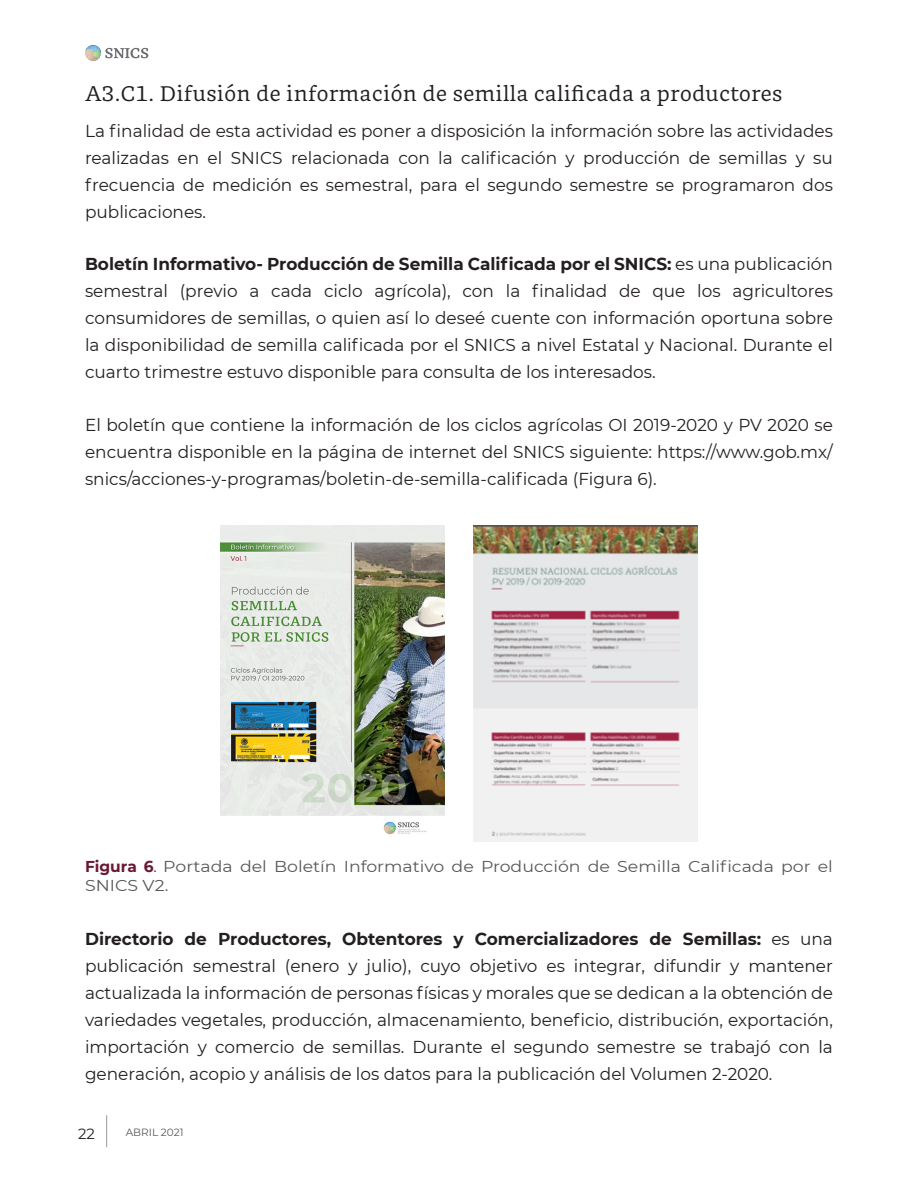
<style>
.page{position:relative;width:918px;height:1188px;background:#fff}
.page>*{position:absolute;margin:0;border:0;box-sizing:border-box;transform-origin:0 0}
.sub_title_3{font:21px "GMX";color:#231f20}
.body_text{font:17.25px/27px "Montserrat";color:#231f20;text-align:justify}
.Figure_Text{font:15.75px/18.9px "Montserrat";color:#57585a;scale:1.1 1}
.t1{font:14.85px "Montserrat";color:#231f20}
.t2{font:10.5px "Montserrat";color:#57585a}
.s1{font-weight:700}
.s2{font-weight:700;color:#691932}
.s3{color:#691932}
</style>
<div class="page">
<hr style="left:106px;top:1115px;width:1px;height:32px;background:#99989b">
<svg style="left:85px;top:45px;width:63px;height:16px"></svg>
<img style="left:221px;top:525px;width:223px;height:310px">
<img style="left:473px;top:525px;width:224px;height:316px">
<p class="sub_title_3" style="left:85px;top:81px;width:699px">A3.C1. Difusión de información de semilla calificada a productores</p>
<p class="body_text" style="left:85px;top:116px;width:749px">La finalidad de esta actividad es poner a disposición la información sobre las actividades realizadas en el SNICS relacionada con la calificación y producción de semillas y su frecuencia de medición es semestral, para el segundo semestre se programaron dos publicaciones.</p>
<p class="body_text" style="left:85px;top:250px;width:749px"><span class="s1">Boletín Informativo- Producción de Semilla Calificada por el SNICS:</span> es una publicación semestral (previo a cada ciclo agrícola), con la finalidad de que los agricultores consumidores de semillas, o quien así lo deseé cuente con información oportuna sobre la disponibilidad de semilla calificada por el SNICS a nivel Estatal y Nacional. Durante el cuarto trimestre estuvo disponible para consulta de los interesados.</p>
<p class="body_text" style="left:85px;top:410px;width:749px">El boletín que contiene la información de los ciclos agrícolas OI 2019-2020 y PV 2020 se encuentra disponible en la página de internet del SNICS siguiente: https://www.gob.mx/ snics/acciones-y-programas/boletin-de-semilla-calificada (Figura 6).</p>
<p class="Figure_Text" style="left:85px;top:857px;width:681px"><span class="s2">Figura 6</span><span class="s3">.</span> Portada del Boletín Informativo de Producción de Semilla Calificada por el<br>SNICS V2.</p>
<p class="body_text" style="left:85px;top:925px;width:749px"><span class="s1">Directorio de Productores, Obtentores y Comercializadores de Semillas:</span> es una publicación semestral (enero y julio), cuyo objetivo es integrar, difundir y mantener actualizada la información de personas físicas y morales que se dedican a la obtención de variedades vegetales, producción, almacenamiento, beneficio, distribución, exportación, importación y comercio de semillas. Durante el segundo semestre se trabajó con la generación, acopio y análisis de los datos para la publicación del Volumen 2-2020.</p>
<p class="t1" style="left:78px;top:1124px;width:18px">22</p>
<p class="t2" style="left:126px;top:1125px;width:59px">ABRIL 2021</p>
</div>
